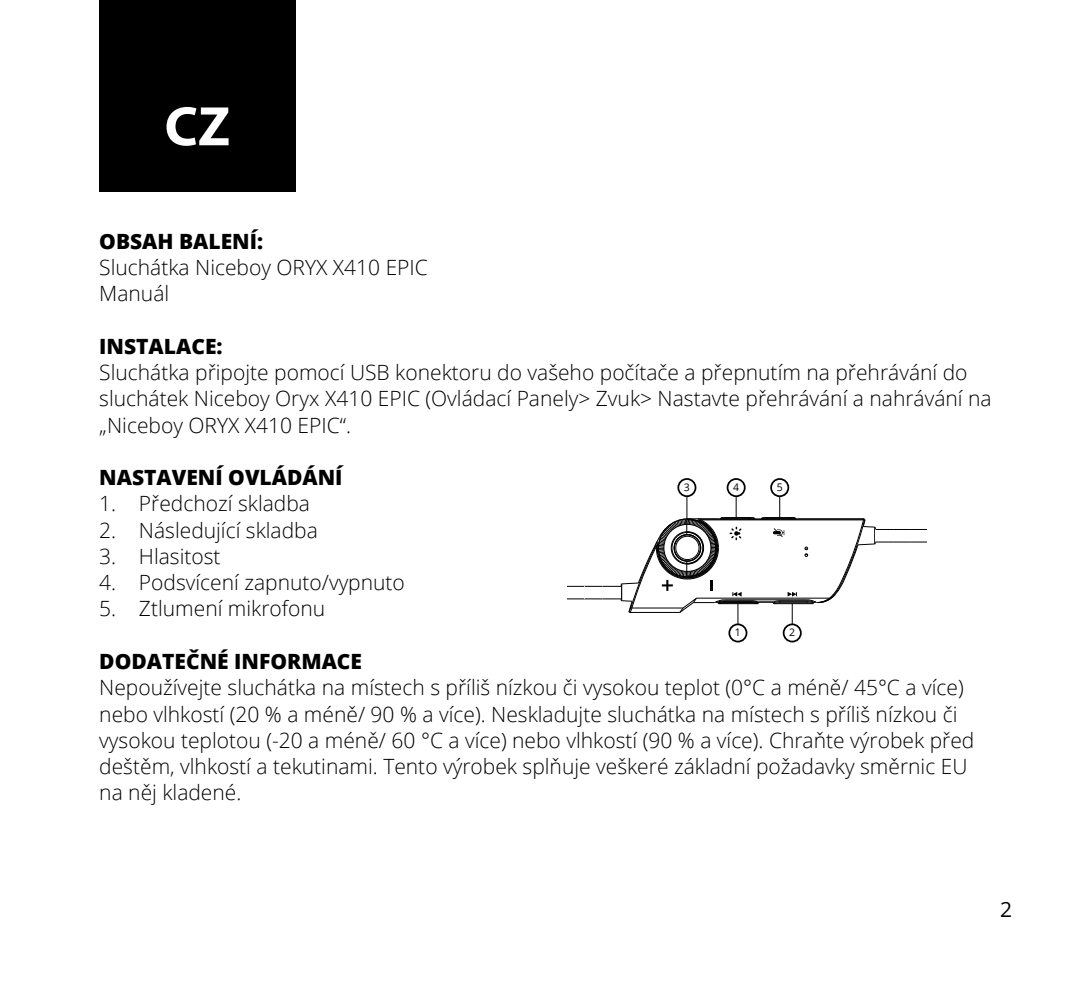
<style>
.page{position:relative;width:1092px;height:993px;background:#fff}
.page>*{position:absolute;margin:0;border:0;box-sizing:border-box;transform-origin:0 0}
.t1{font:700 56px "Myriad Pro";color:#fff}
.t2{font:300 21px/26.2px "Open Sans";color:#000}
.t3{font:800 21px "Open Sans";color:#000}
.t4{font:21px "Open Sans";color:#000}
.t5{font:10.5px "Open Sans";color:#000}
</style>
<div class="page">
<div style="left:99px;top:0;width:196px;height:191px;background:#000"></div>
<div style="left:728px;top:623px;width:19px;height:19px;border:2px solid #000;border-radius:50%"></div>
<div style="left:726px;top:478px;width:19px;height:19px;border:2px solid #000;border-radius:50%"></div>
<div style="left:782px;top:623px;width:19px;height:19px;border:2px solid #000;border-radius:50%"></div>
<div style="left:770px;top:478px;width:19px;height:19px;border:2px solid #000;border-radius:50%"></div>
<div style="left:677px;top:478px;width:19px;height:19px;border:2px solid #000;border-radius:50%"></div>
<svg style="left:567px;top:496px;width:359px;height:128px"></svg>
<p class="t1" style="left:164px;top:95px;width:67px">CZ</p>
<p class="t3" style="left:99px;top:225px;width:165px">OBSAH BALENÍ:</p>
<p class="t2" style="left:99px;top:253px;width:330px">Sluchátka Niceboy ORYX X410 EPIC</p>
<p class="t2" style="left:99px;top:280px;width:71px">Manuál</p>
<p class="t3" style="left:99px;top:330px;width:125px">INSTALACE:</p>
<p class="t2" style="left:99px;top:358px;width:893px">Sluchátka připojte pomocí USB konektoru do vašeho počítače a přepnutím na přehrávání do sluchátek Niceboy Oryx X410 EPIC (Ovládací Panely&gt; Zvuk&gt; Nastavte přehrávání a nahrávání na „Niceboy ORYX X410 EPIC“.</p>
<p class="t3" style="left:99px;top:461px;width:245px">NASTAVENÍ OVLÁDÁNÍ</p>
<p class="t2" style="left:99px;top:490px;width:212px">1. Předchozí skladba</p>
<p class="t2" style="left:99px;top:516px;width:220px">2. Následující skladba</p>
<p class="t2" style="left:99px;top:542px;width:123px">3. Hlasitost</p>
<p class="t2" style="left:99px;top:568px;width:307px">4. Podsvícení zapnuto/vypnuto</p>
<p class="t2" style="left:99px;top:595px;width:227px">5. Ztlumení mikrofonu</p>
<p class="t3" style="left:99px;top:645px;width:264px">DODATEČNÉ INFORMACE</p>
<p class="t2" style="left:99px;top:673px;width:876px">Nepoužívejte sluchátka na místech s příliš nízkou či vysokou teplot (0°C a méně/ 45°C a více) nebo vlhkostí (20 % a méně/ 90 % a více). Neskladujte sluchátka na místech s příliš nízkou či vysokou teplotou (-20 a méně/ 60 °C a více) nebo vlhkostí (90 % a více). Chraňte výrobek před deštěm, vlhkostí a tekutinami. Tento výrobek splňuje veškeré základní požadavky směrnic EU na něj kladené.</p>
<p class="t5" style="left:684px;top:480px;width:8px">3</p>
<p class="t5" style="left:776px;top:480px;width:8px">5</p>
<p class="t5" style="left:733px;top:480px;width:8px">4</p>
<p class="t5" style="left:789px;top:625px;width:8px">2</p>
<p class="t5" style="left:734px;top:625px;width:8px">1</p>
<p class="t4" style="left:1000px;top:894px;width:14px">2</p>
</div>
